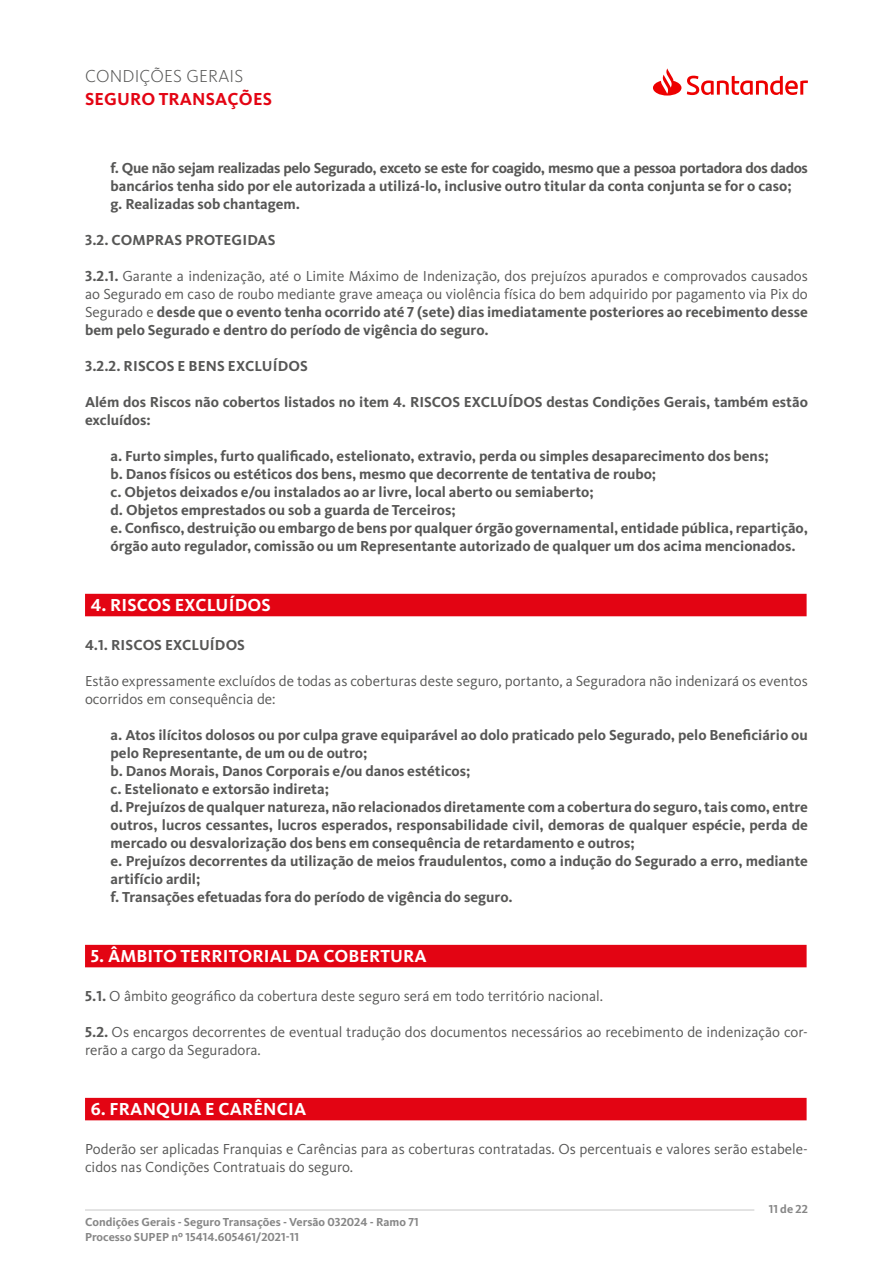
<style>
.page{position:relative;width:893px;height:1263px;background:#fff}
.page>*{position:absolute;margin:0;border:0;box-sizing:border-box;transform-origin:0 0}
.t1{font:700 18px "Kievit OT";letter-spacing:.01em;color:#fff}
.t2{font:700 18px "Kievit OT";letter-spacing:.01em;color:#e30413}
.t3{font:300 18px "Kievit OT";letter-spacing:.01em;color:#575756}
.t4{font:700 15px/18px "Kievit OT";color:#575756}
.t5{font:15px/18px "Kievit OT";color:#575756}
.t6{font:700 12px/14.4px "Kievit OT";color:#878787}
.s1{font-weight:700}
</style>
<div class="page">
<hr style="left:85px;top:1209px;width:669px;height:2px;background:#dadada">
<svg style="left:653px;top:68px;width:155px;height:28px"></svg>
<div style="left:85px;top:594px;width:722px;height:22px;background:#e30413"></div>
<div style="left:85px;top:945px;width:722px;height:22px;background:#e30413"></div>
<div style="left:85px;top:1098px;width:722px;height:22px;background:#e30413"></div>
<p class="t3" style="left:85px;top:66px;width:160px">CONDIÇÕES GERAIS</p>
<p class="t2" style="left:85px;top:88px;width:188px">SEGURO TRANSAÇÕES</p>
<p class="t4" style="left:111px;top:159px;width:699px">f. Que não sejam realizadas pelo Segurado, exceto se este for coagido, mesmo que a pessoa portadora dos dados bancários tenha sido por ele autorizada a utilizá-lo, inclusive outro titular da conta conjunta se for o caso;<br>g. Realizadas sob chantagem.</p>
<p class="t4" style="left:85px;top:231px;width:192px">3.2. COMPRAS PROTEGIDAS</p>
<p class="t5" style="left:85px;top:267px;width:724px;text-align:justify"><span class="s1">3.2.1.</span> Garante a indenização, até o Limite Máximo de Indenização, dos prejuízos apurados e comprovados causados ao Segurado em caso de roubo mediante grave ameaça ou violência física do bem adquirido por pagamento via Pix do Segurado e <span class="s1">desde que o evento tenha ocorrido até 7 (sete) dias imediatamente posteriores ao recebimento desse bem pelo Segurado e dentro do período de vigência do seguro.</span></p>
<p class="t4" style="left:85px;top:357px;width:224px">3.2.2. RISCOS E BENS EXCLUÍDOS</p>
<p class="t4" style="left:85px;top:393px;width:724px">Além dos Riscos não cobertos listados no item 4. RISCOS EXCLUÍDOS destas Condições Gerais, também estão excluídos:</p>
<p class="t4" style="left:111px;top:447px;width:699px">a. Furto simples, furto qualificado, estelionato, extravio, perda ou simples desaparecimento dos bens;<br>b. Danos físicos ou estéticos dos bens, mesmo que decorrente de tentativa de roubo;<br>c. Objetos deixados e/ou instalados ao ar livre, local aberto ou semiaberto;<br>d. Objetos emprestados ou sob a guarda de Terceiros;<br>e. Confisco, destruição ou embargo de bens por qualquer órgão governamental, entidade pública, repartição, órgão auto regulador, comissão ou um Representante autorizado de qualquer um dos acima mencionados.</p>
<p class="t1" style="left:91px;top:594px;width:181px">4. RISCOS EXCLUÍDOS</p>
<p class="t4" style="left:85px;top:636px;width:161px">4.1. RISCOS EXCLUÍDOS</p>
<p class="t5" style="left:85px;top:672px;width:724px">Estão expressamente excluídos de todas as coberturas deste seguro, portanto, a Seguradora não indenizará os eventos ocorridos em consequência de:</p>
<p class="t4" style="left:111px;top:726px;width:699px">a. Atos ilícitos dolosos ou por culpa grave equiparável ao dolo praticado pelo Segurado, pelo Beneficiário ou pelo Representante, de um ou de outro;<br>b. Danos Morais, Danos Corporais e/ou danos estéticos;<br>c. Estelionato e extorsão indireta;<br>d. Prejuízos de qualquer natureza, não relacionados diretamente com a cobertura do seguro, tais como, entre outros, lucros cessantes, lucros esperados, responsabilidade civil, demoras de qualquer espécie, perda de mercado ou desvalorização dos bens em consequência de retardamento e outros;<br>e. Prejuízos decorrentes da utilização de meios fraudulentos, como a indução do Segurado a erro, mediante artifício ardil;<br>f. Transações efetuadas fora do período de vigência do seguro.</p>
<p class="t1" style="left:91px;top:945px;width:337px">5. ÂMBITO TERRITORIAL DA COBERTURA</p>
<p class="t5" style="left:85px;top:987px;width:519px"><span class="s1">5.1.</span> O âmbito geográfico da cobertura deste seguro será em todo território nacional.</p>
<p class="t5" style="left:85px;top:1023px;width:724px"><span class="s1">5.2.</span> Os encargos decorrentes de eventual tradução dos documentos necessários ao recebimento de indenização cor&shy;rerão a cargo da Seguradora.</p>
<p class="t1" style="left:91px;top:1098px;width:217px">6. FRANQUIA E CARÊNCIA</p>
<p class="t5" style="left:85px;top:1140px;width:724px">Poderão ser aplicadas Franquias e Carências para as coberturas contratadas. Os percentuais e valores serão estabele&shy;cidos nas Condições Contratuais do seguro.</p>
<p class="t6" style="left:85px;top:1215px;width:335px">Condições Gerais - Seguro Transações - Versão 032024 - Ramo 71<br>Processo SUPEP nº 15414.605461/2021-11</p>
<p class="t6" style="left:769px;top:1202px;width:41px">11 de 22</p>
</div>
